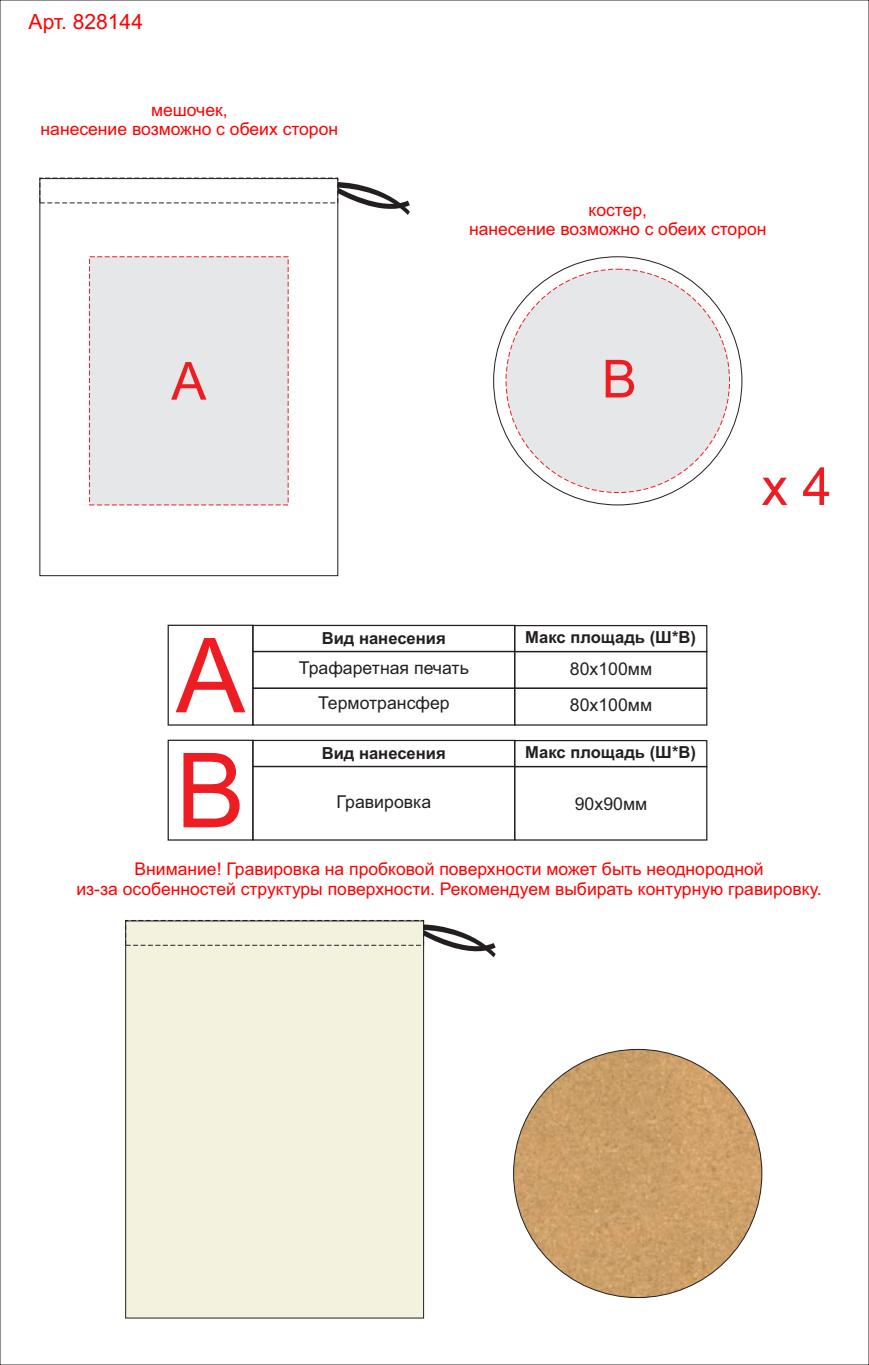
<style>
.page{position:relative;width:869px;height:1365px;background:#fff}
.page>*{position:absolute;margin:0;border:0;box-sizing:border-box;transform-origin:0 0}
.t1{font:103.69px/114.9px "Arial";color:#ee1d23}
.t2{font:52.5px "Arial";color:#ee1d23}
.t3{font:21px "Arial";color:#f00}
.t4{font:17.68px "Arial";color:#231f20}
.t5{font:17.5px/19.5px "Arial";color:#f00;text-align:center}
.t6{font:700 16.62px "Arial";color:#231f20}
</style>
<div class="page">
<svg style="left:39px;top:178px;width:299px;height:398px"></svg>
<div style="left:125px;top:920px;width:299px;height:398px;background:#f3f2df"></div>
<div style="left:40px;top:178px;width:298px;height:25px;border:1px dashed #231f20"></div>
<div style="left:125px;top:920px;width:298px;height:25px;border:1px dashed #231f20"></div>
<div style="left:89px;top:256px;width:199px;height:249px;background:#e6e7e9"></div>
<div style="left:252px;top:624px;width:263px;height:28px;border:1px solid #231f20"></div>
<div style="left:252px;top:739px;width:263px;height:28px;border:1px solid #231f20"></div>
<div style="left:252px;top:651px;width:263px;height:37px;border:1px solid #231f20"></div>
<div style="left:252px;top:765px;width:263px;height:75px;border:1px solid #231f20"></div>
<div style="left:252px;top:687px;width:263px;height:38px;border:1px solid #231f20"></div>
<div style="left:514px;top:765px;width:193px;height:75px;border:1px solid #231f20"></div>
<div style="left:514px;top:687px;width:193px;height:38px;border:1px solid #231f20"></div>
<div style="left:514px;top:625px;width:193px;height:27px;border:1px solid #231f20"></div>
<div style="left:514px;top:740px;width:193px;height:27px;border:1px solid #231f20"></div>
<div style="left:167px;top:624px;width:86px;height:101px;border:1px solid #231f20"></div>
<div style="left:167px;top:739px;width:86px;height:101px;border:1px solid #231f20"></div>
<svg style="left:338px;top:182px;width:71px;height:36px"></svg>
<svg style="left:423px;top:924px;width:72px;height:36px"></svg>
<div style="left:493px;top:256px;width:248px;height:249px;background:#fff;border:1px solid #231f20;border-radius:50%"></div>
<svg style="left:513px;top:1049px;width:248px;height:248px;background:#ca9e69"></svg>
<div style="left:505px;top:269px;width:224px;height:223px;background:#e6e7e9;border:1px dashed #ee1d23;border-radius:50%"></div>
<p class="t3" style="left:29px;top:14px;width:116px">Арт. 828144</p>
<p class="t5" style="left:41px;top:101px;width:299px">мешочек,<br>нанесение возможно с обеих сторон</p>
<p class="t5" style="left:469px;top:201px;width:299px">костер,<br>нанесение возможно с обеих сторон</p>
<h2 class="t2" style="left:171px;top:361px;width:37px">A</h2>
<h2 class="t2" style="left:601px;top:359px;width:37px">В</h2>
<h1 class="t1" style="left:176px;top:628px;width:71px">A<br>В</h1>
<p class="t6" style="left:321px;top:631px;width:125px">Вид нанесения</p>
<p class="t4" style="left:299px;top:660px;width:171px">Трафаретная печать</p>
<p class="t4" style="left:318px;top:696px;width:133px">Термотрансфер</p>
<p class="t6" style="left:321px;top:746px;width:125px">Вид нанесения</p>
<p class="t4" style="left:336px;top:794px;width:96px">Гравировка</p>
<p class="t6" style="left:525px;top:630px;width:172px">Макс площадь (Ш*В)</p>
<p class="t4" style="left:569px;top:662px;width:84px">80х100мм</p>
<p class="t4" style="left:569px;top:697px;width:84px">80х100мм</p>
<p class="t6" style="left:525px;top:745px;width:172px">Макс площадь (Ш*В)</p>
<p class="t4" style="left:574px;top:796px;width:74px">90х90мм</p>
<h2 class="t2" style="left:761px;top:466px;width:72px">х 4</h2>
<p class="t5" style="left:76px;top:861px;width:746px">Внимание! Гравировка на пробковой поверхности может быть неоднородной<br>из-за особенностей структуры поверхности. Рекомендуем выбирать контурную гравировку.</p>
</div>
